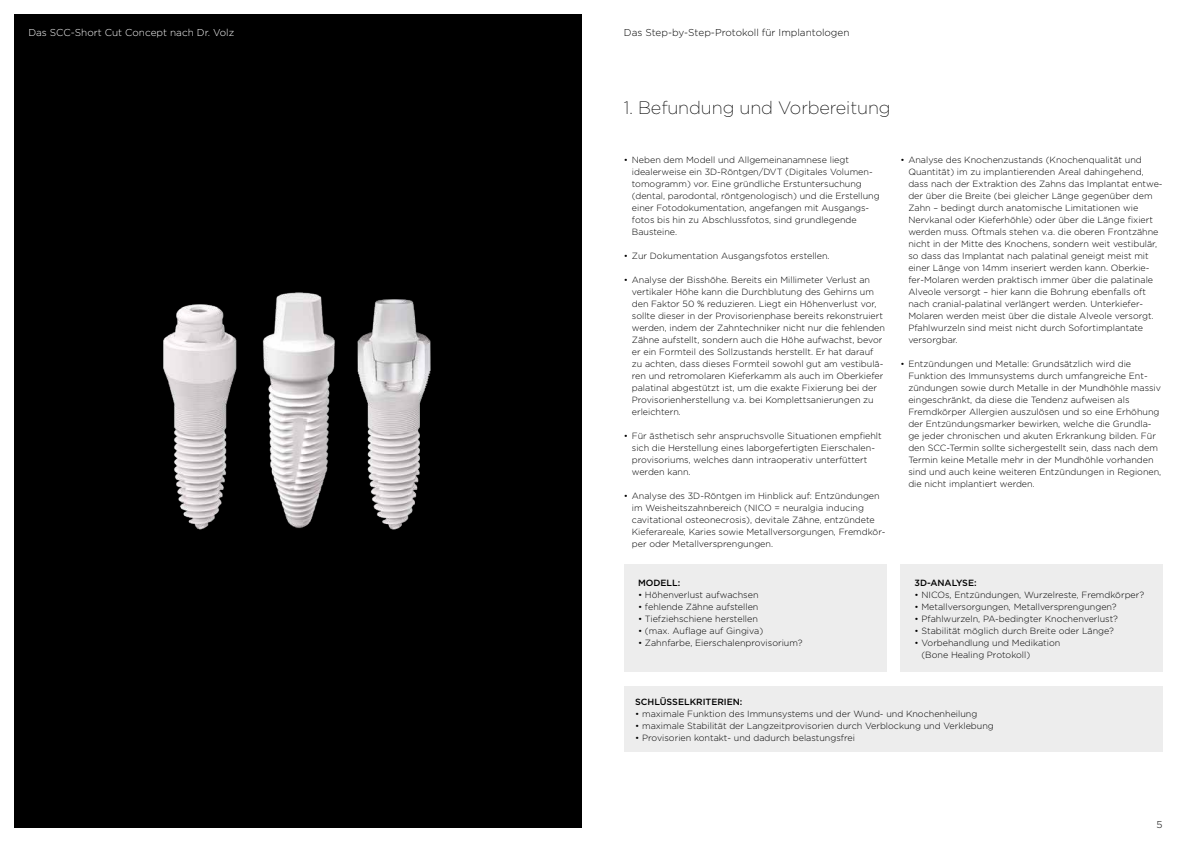
<style>
.page{position:relative;width:1191px;height:842px;background:#fff}
.page>*{position:absolute;margin:0;border:0;box-sizing:border-box;transform-origin:0 0}
.t1{font:200 18px "Gotham";letter-spacing:-.005em;color:#000}
.t2{font:300 10px "Gotham";color:#000}
.t3{font:300 10px "Gotham";color:#fff}
.t4{font:300 9px/12px "Gotham";color:#000}
.t5{font:500 9px "Gotham";color:#000}
</style>
<div class="page">
<div style="left:624px;top:686px;width:538px;height:66px;background:#ededed"></div>
<div style="left:624px;top:564px;width:262px;height:108px;background:#ededed"></div>
<div style="left:900px;top:564px;width:262px;height:108px;background:#ededed"></div>
<div style="left:14px;top:14px;width:567px;height:814px;background:#000"></div>
<img style="left:163px;top:292px;width:268px;height:238px">
<p class="t3" style="left:28px;top:26px;width:207px">Das SCC-Short Cut Concept nach Dr. Volz</p>
<p class="t2" style="left:624px;top:26px;width:227px">Das Step-by-Step-Protokoll für Implantologen</p>
<h1 class="t1" style="left:624px;top:96px;width:268px">1. Befundung und Vorbereitung</h1>
<p class="t4" style="left:632px;top:154px;width:249px;text-indent:-8px">• Neben dem Modell und Allgemeinanamnese liegt idealerweise ein 3D-Röntgen/DVT (Digitales Volumen&shy;tomogramm) vor. Eine gründliche Erstuntersuchung (dental, parodontal, röntgenologisch) und die Erstellung einer Fotodokumentation, angefangen mit Ausgangs&shy;fotos bis hin zu Abschlussfotos, sind grundlegende Bausteine.</p>
<p class="t4" style="left:624px;top:250px;width:207px">• Zur Dokumentation Ausgangsfotos erstellen.</p>
<p class="t4" style="left:632px;top:274px;width:255px;text-indent:-8px">• Analyse der Bisshöhe. Bereits ein Millimeter Verlust an vertikaler Höhe kann die Durchblutung des Gehirns um den Faktor 50 % reduzieren. Liegt ein Höhenverlust vor, sollte dieser in der Provisorienphase bereits rekonstruiert werden, indem der Zahntechniker nicht nur die fehlenden Zähne aufstellt, sondern auch die Höhe aufwachst, bevor er ein Formteil des Sollzustands herstellt. Er hat darauf zu achten, dass dieses Formteil sowohl gut am vestibulä&shy;ren und retromolaren Kieferkamm als auch im Oberkiefer palatinal abgestützt ist, um die exakte Fixierung bei der Provisorienherstellung v.a. bei Komplettsanierungen zu erleichtern.</p>
<p class="t4" style="left:632px;top:430px;width:251px;text-indent:-8px">• Für ästhetisch sehr anspruchsvolle Situationen empfiehlt sich die Herstellung eines laborgefertigten Eierschalen&shy;provisoriums, welches dann intraoperativ unterfüttert werden kann.</p>
<p class="t4" style="left:632px;top:490px;width:255px;text-indent:-8px">• Analyse des 3D-Röntgen im Hinblick auf: Entzündungen im Weisheitszahnbereich (NICO = neuralgia inducing cavitational osteonecrosis), devitale Zähne, entzündete Kieferareale, Karies sowie Metallversorgungen, Fremdkör&shy;per oder Metallversprengungen.</p>
<p class="t5" style="left:638px;top:576px;width:44px">MODELL:</p>
<p class="t4" style="left:638px;top:588px;width:122px">• Höhenverlust aufwachsen</p>
<p class="t4" style="left:638px;top:600px;width:122px">• fehlende Zähne aufstellen</p>
<p class="t4" style="left:638px;top:612px;width:121px">• Tiefziehschiene herstellen</p>
<p class="t4" style="left:638px;top:624px;width:127px">• (max. Auflage auf Gingiva)</p>
<p class="t4" style="left:638px;top:636px;width:166px">• Zahnfarbe, Eierschalenprovisorium?</p>
<p class="t4" style="left:908px;top:154px;width:256px;text-indent:-8px">• Analyse des Knochenzustands (Knochenqualität und Quantität) im zu implantierenden Areal dahingehend, dass nach der Extraktion des Zahns das Implantat entwe&shy;der über die Breite (bei gleicher Länge gegenüber dem Zahn – bedingt durch anatomische Limitationen wie Nervkanal oder Kieferhöhle) oder über die Länge fixiert werden muss. Oftmals stehen v.a. die oberen Frontzähne nicht in der Mitte des Knochens, sondern weit vestibulär, so dass das Implantat nach palatinal geneigt meist mit einer Länge von 14mm inseriert werden kann. Oberkie&shy;fer-Molaren werden praktisch immer über die palatinale Alveole versorgt – hier kann die Bohrung ebenfalls oft nach cranial-palatinal verlängert werden. Unterkiefer-Molaren werden meist über die distale Alveole versorgt.<br>Pfahlwurzeln sind meist nicht durch Sofortimplantate versorgbar.</p>
<p class="t4" style="left:908px;top:358px;width:254px;text-indent:-8px">• Entzündungen und Metalle: Grundsätzlich wird die Funktion des Immunsystems durch umfangreiche Ent&shy;zündungen sowie durch Metalle in der Mundhöhle massiv eingeschränkt, da diese die Tendenz aufweisen als Fremdkörper Allergien auszulösen und so eine Erhöhung der Entzündungsmarker bewirken, welche die Grundla&shy;ge jeder chronischen und akuten Erkrankung bilden. Für den SCC-Termin sollte sichergestellt sein, dass nach dem Termin keine Metalle mehr in der Mundhöhle vorhanden sind und auch keine weiteren Entzündungen in Regionen, die nicht implantiert werden.</p>
<p class="t5" style="left:914px;top:576px;width:64px">3D-ANALYSE:</p>
<p class="t4" style="left:914px;top:588px;width:231px">• NICOs, Entzündungen, Wurzelreste, Fremdkörper?</p>
<p class="t4" style="left:914px;top:600px;width:204px">• Metallversorgungen, Metallversprengungen?</p>
<p class="t4" style="left:914px;top:612px;width:205px">• Pfahlwurzeln, PA-bedingter Knochenverlust?</p>
<p class="t4" style="left:914px;top:624px;width:201px">• Stabilität möglich durch Breite oder Länge?</p>
<p class="t4" style="left:921px;top:636px;width:140px;text-indent:-7px">• Vorbehandlung und Medikation (Bone Healing Protokoll)</p>
<p class="t5" style="left:635px;top:695px;width:109px">SCHLÜSSELKRITERIEN:</p>
<p class="t4" style="left:635px;top:707px;width:344px">• maximale Funktion des Immunsystems und der Wund- und Knochenheilung</p>
<p class="t4" style="left:635px;top:719px;width:360px">• maximale Stabilität der Langzeitprovisorien durch Verblockung und Verklebung</p>
<p class="t4" style="left:635px;top:731px;width:221px">• Provisorien kontakt- und dadurch belastungsfrei</p>
<p class="t2" style="left:1156px;top:818px;width:8px">5</p>
</div>
